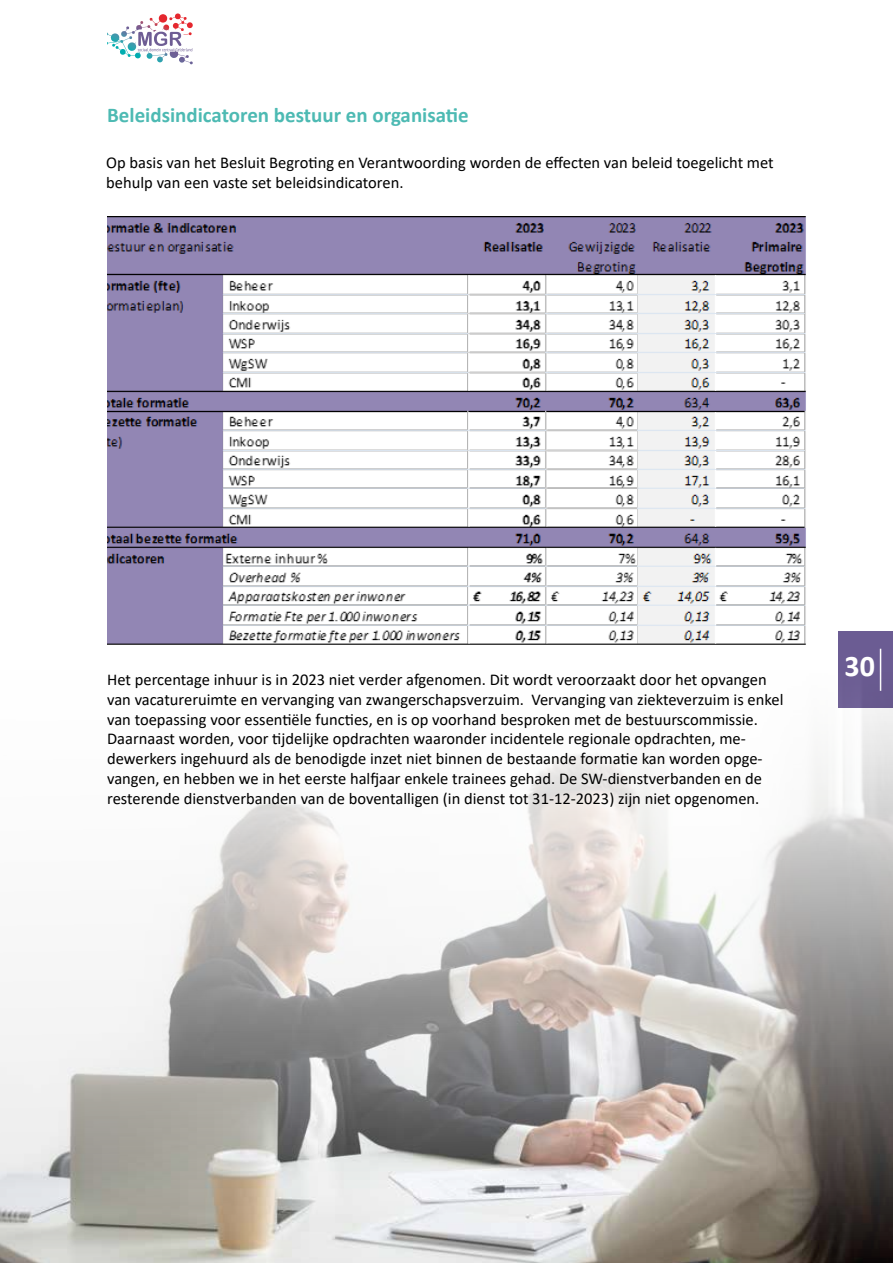
<style>
.page{position:relative;width:893px;height:1263px;background:#fff}
.page>*{position:absolute;margin:0;border:0;box-sizing:border-box;transform-origin:0 0}
.t1{font:700 30px "Calibri";color:#fff}
.t2{font:700 21px "Calibri";color:#4dbab3}
.t3{font:16.5px/19.8px "Calibri";color:#000}
</style>
<div class="page">
<svg style="left:107px;top:13px;width:86px;height:51px"></svg>
<div style="left:839px;top:631px;width:54px;height:77px;background:#6b5c93"></div>
<hr style="left:880px;top:649px;width:1px;height:42px;background:#fff">
<img style="left:0;top:670px;width:893px;height:593px">
<img style="left:107px;top:216px;width:699px;height:429px">
<p class="t2" style="left:107px;top:100px;width:363px">Beleidsindicatoren bestuur en organisatie</p>
<p class="t3" style="left:106px;top:153px;width:669px">Op basis van het Besluit Begroting en Verantwoording worden de effecten van beleid toegelicht met behulp van een vaste set beleidsindicatoren.</p>
<p class="t3" style="left:107px;top:669px;width:678px">Het percentage inhuur is in 2023 niet verder afgenomen. Dit wordt veroorzaakt door het opvangen van vacatureruimte en vervanging van zwangerschapsverzuim. Vervanging van ziekteverzuim is enkel van toepassing voor essentiële functies, en is op voorhand besproken met de bestuurscommissie.<br>Daarnaast worden, voor tijdelijke opdrachten waaronder incidentele regionale opdrachten, me&shy;dewerkers ingehuurd als de benodigde inzet niet binnen de bestaande formatie kan worden opge&shy;vangen, en hebben we in het eerste halfjaar enkele trainees gehad. De SW-dienstverbanden en de resterende dienstverbanden van de boventalligen (in dienst tot 31-12-2023) zijn niet opgenomen.</p>
<h1 class="t1" style="left:844px;top:645px;width:32px">30</h1>
</div>
